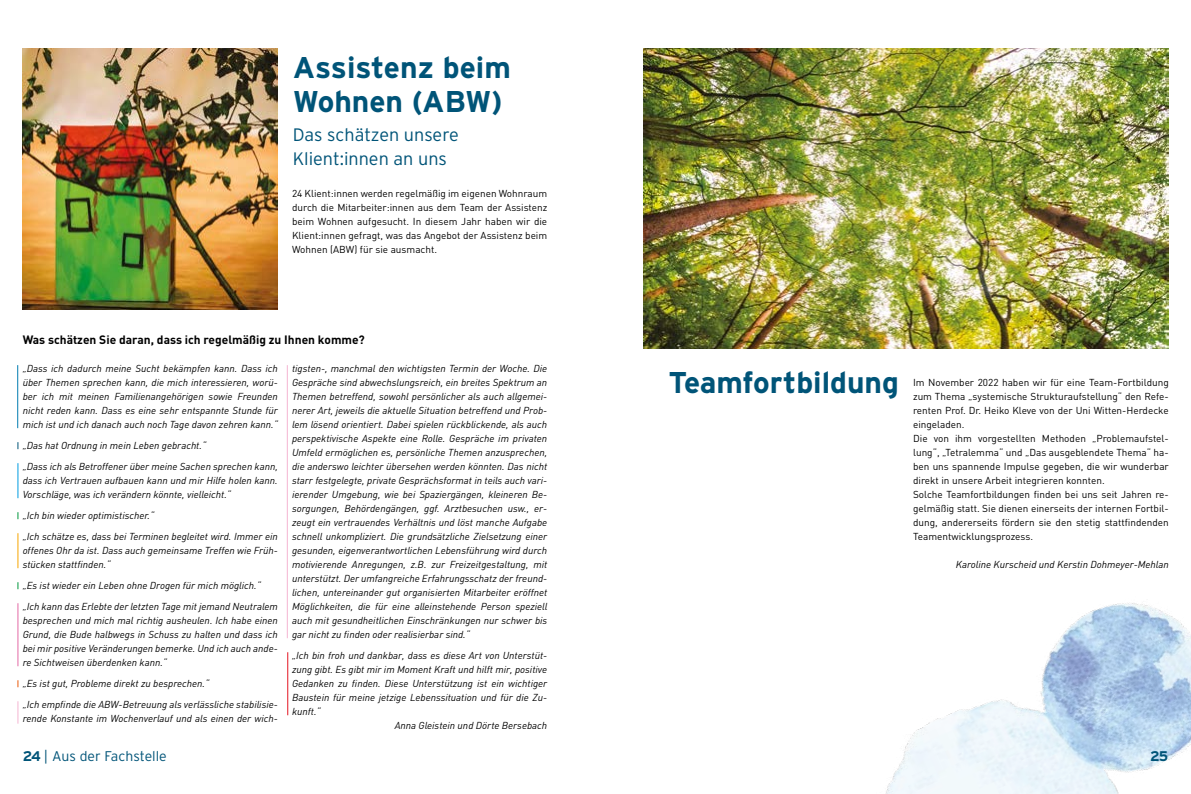
<style>
.page{position:relative;width:1191px;height:794px;background:#fff}
.page>*{position:absolute;margin:0;border:0;box-sizing:border-box;transform-origin:0 0}
.t1{font:700 30px/34px "Interstate";color:#005478}
.t2{font:300 18px/24px "Interstate";color:#005478}
.t3{font:300 14px "Interstate";color:#005478}
.t4{font:700 14px "Interstate";color:#005478}
.t5{font:700 12px "DINOT";color:#000}
.t6{font:italic 10px/14px "DINOT";color:#000}
.t7{font:10px/14px "DINOT";color:#000;text-align:justify}
.s1{font-weight:700}
</style>
<div class="page">
<img style="left:23px;top:49px;width:255px;height:260px">
<hr style="left:17px;top:365px;width:1px;height:63px;background:#007cb0">
<hr style="left:17px;top:463px;width:1px;height:35px;background:#009ce1">
<hr style="left:17px;top:533px;width:1px;height:35px;background:#f7a600">
<hr style="left:17px;top:603px;width:1px;height:63px;background:#e36aa5">
<svg style="left:17px;top:701px;width:1px;height:22px"></svg>
<hr style="left:287px;top:365px;width:1px;height:273px;background:#f5b5d2">
<hr style="left:287px;top:652px;width:1px;height:63px;background:#e41522">
<img style="left:643px;top:48px;width:525px;height:300px">
<img style="left:886px;top:603px;width:305px;height:191px">
<h1 class="t1" style="left:293px;top:50px;width:220px">Assistenz beim<br>Wohnen (ABW)</h1>
<h2 class="t2" style="left:293px;top:123px;width:168px">Das schätzen unsere<br>Klient:innen an uns</h2>
<p class="t7" style="left:292px;top:186px;width:257px">24 Klient:innen werden regelmäßig im eigenen Wohnraum durch die Mitarbeiter:innen aus dem Team der Assistenz beim Wohnen aufgesucht. In diesem Jahr haben wir die Klient:innen gefragt, was das Angebot der Assistenz beim Wohnen (ABW) für sie ausmacht.</p>
<p class="t5" style="left:23px;top:332px;width:344px">Was schätzen Sie daran, dass ich regelmäßig zu Ihnen komme?</p>
<p class="t6" style="left:23px;top:361px;width:257px;text-align:justify">„Dass ich dadurch meine Sucht bekämpfen kann. Dass ich über Themen sprechen kann, die mich interessieren, worü&shy;ber ich mit meinen Familienangehörigen sowie Freunden nicht reden kann. Dass es eine sehr entspannte Stunde für mich ist und ich danach auch noch Tage davon zehren kann.“</p>
<p class="t6" style="left:23px;top:434px;width:257px;line-height:21px">„Das hat Ordnung in mein Leben gebracht.“<br>„Dass ich als Betroffener über meine Sachen sprechen kann,</p>
<p class="t6" style="left:23px;top:473px;width:257px">dass ich Vertrauen aufbauen kann und mir Hilfe holen kann.<br>Vorschläge, was ich verändern könnte, vielleicht.“</p>
<p class="t6" style="left:23px;top:504px;width:257px;line-height:21px">„Ich bin wieder optimistischer.“<br>„Ich schätze es, dass bei Terminen begleitet wird. Immer ein</p>
<p class="t6" style="left:23px;top:543px;width:257px">offenes Ohr da ist. Dass auch gemeinsame Treffen wie Früh&shy;stücken stattfinden.“</p>
<p class="t6" style="left:23px;top:574px;width:257px;line-height:21px">„Es ist wieder ein Leben ohne Drogen für mich möglich.“ „Ich kann das Erlebte der letzten Tage mit jemand Neutralem</p>
<p class="t6" style="left:23px;top:613px;width:257px;text-align:justify">besprechen und mich mal richtig ausheulen. Ich habe einen Grund, die Bude halbwegs in Schuss zu halten und dass ich bei mir positive Veränderungen bemerke. Und ich auch ande&shy;re Sichtweisen überdenken kann.“</p>
<p class="t6" style="left:23px;top:672px;width:257px;line-height:21px">„Es ist gut, Probleme direkt zu besprechen.“<br>„Ich empfinde die ABW-Betreuung als verlässliche stabilisie-</p>
<p class="t6" style="left:23px;top:711px;width:257px">rende Konstante im Wochenverlauf und als einen der wich-</p>
<p class="t6" style="left:292px;top:361px;width:257px;text-align:justify">tigsten-, manchmal den wichtigsten Termin der Woche. Die Gespräche sind abwechslungsreich, ein breites Spektrum an Themen betreffend, sowohl persönlicher als auch allgemei&shy;nerer Art, jeweils die aktuelle Situation betreffend und Prob&shy;lem lösend orientiert. Dabei spielen rückblickende, als auch perspektivische Aspekte eine Rolle. Gespräche im privaten Umfeld ermöglichen es, persönliche Themen anzusprechen, die anderswo leichter übersehen werden könnten. Das nicht starr festgelegte, private Gesprächsformat in teils auch vari&shy;ierender Umgebung, wie bei Spaziergängen, kleineren Be&shy;sorgungen, Behördengängen, ggf. Arztbesuchen usw., er&shy;zeugt ein vertrauendes Verhältnis und löst manche Aufgabe schnell unkompliziert. Die grundsätzliche Zielsetzung einer gesunden, eigenverantwortlichen Lebensführung wird durch motivierende Anregungen, z.B. zur Freizeitgestaltung, mit unterstützt. Der umfangreiche Erfahrungsschatz der freund&shy;lichen, untereinander gut organisierten Mitarbeiter eröffnet Möglichkeiten, die für eine alleinstehende Person speziell auch mit gesundheitlichen Einschränkungen nur schwer bis gar nicht zu finden oder realisierbar sind.“</p>
<p class="t6" style="left:292px;top:648px;width:257px;text-align:justify">„Ich bin froh und dankbar, dass es diese Art von Unterstüt&shy;zung gibt. Es gibt mir im Moment Kraft und hilft mir, positive Gedanken zu finden. Diese Unterstützung ist ein wichtiger Baustein für meine jetzige Lebenssituation und für die Zu&shy;kunft.“</p>
<p class="t6" style="left:395px;top:718px;width:154px">Anna Gleistein und Dörte Bersebach</p>
<h1 class="t1" style="left:668px;top:365px;width:232px">Teamfortbildung</h1>
<p class="t7" style="left:913px;top:375px;width:257px;text-align:left">Im November 2022 haben wir für eine Team-Fortbildung zum Thema „systemische Strukturaufstellung“ den Refe&shy;renten Prof. Dr. Heiko Kleve von der Uni Witten-Herdecke eingeladen.<br>Die von ihm vorgestellten Methoden „Problemaufstel&shy;lung“, „Tetralemma“ und „Das ausgeblendete Thema“ ha&shy;ben uns spannende Impulse gegeben, die wir wunderbar direkt in unsere Arbeit integrieren konnten.<br>Solche Teamfortbildungen finden bei uns seit Jahren re&shy;gelmäßig statt. Sie dienen einerseits der internen Fortbil&shy;dung, andererseits fördern sie den stetig stattfindenden Teamentwicklungsprozess.</p>
<p class="t6" style="left:956px;top:557px;width:214px">Karoline Kurscheid und Kerstin Dohmeyer-Mehlan</p>
<h3 class="t3" style="left:23px;top:748px;width:146px"><span class="s1">24</span> | Aus der Fachstelle</h3>
<h3 class="t4" style="left:1150px;top:748px;width:20px">25</h3>
</div>
